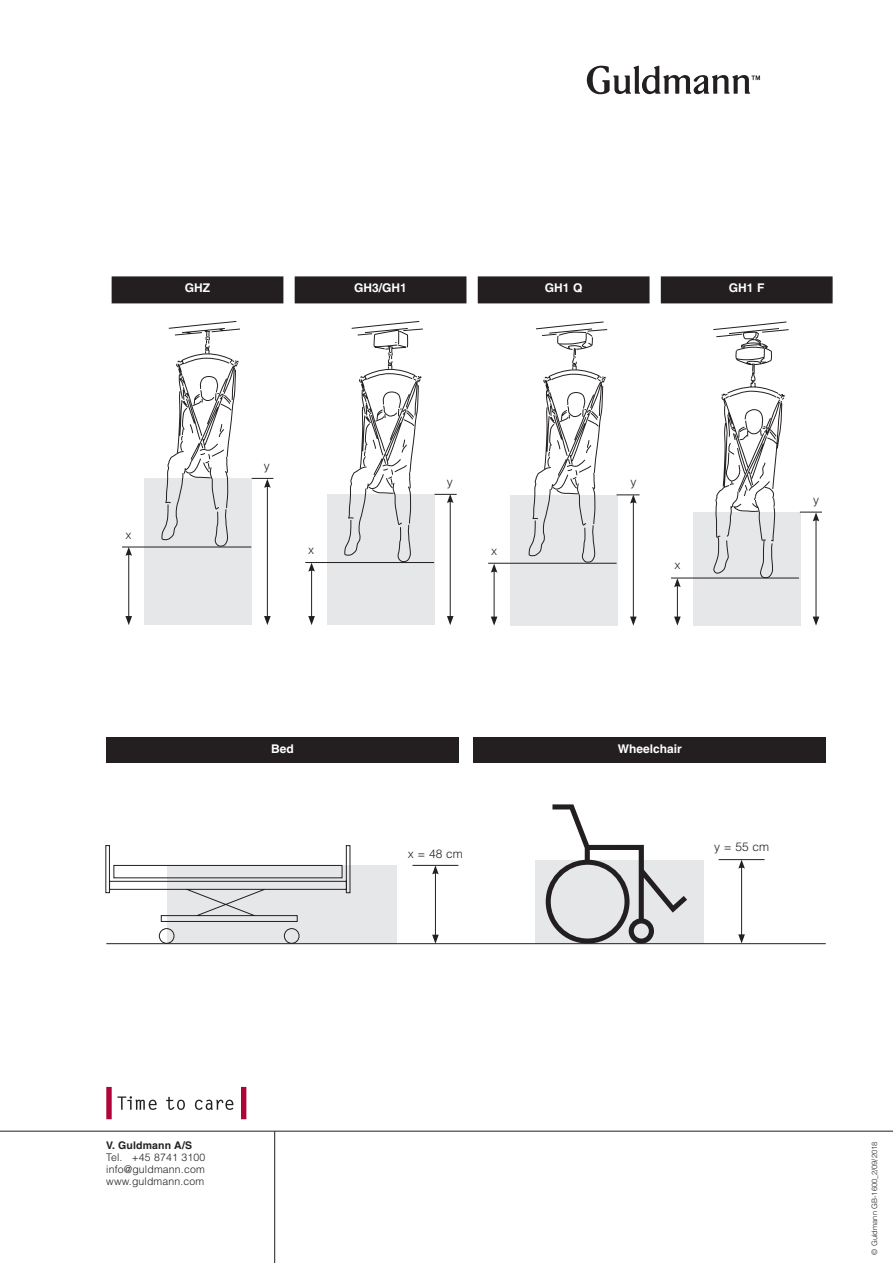
<style>
.page{position:relative;width:893px;height:1263px;background:#fff}
.page>*{position:absolute;margin:0;border:0;box-sizing:border-box;transform-origin:0 0}
.t1{font:700 12px "Helvetica LT Std";color:#fff}
.t2{font:300 12px "Helvetica LT Std";color:#231f20}
.t3{font:300 10.5px/12px "Helvetica LT Std";letter-spacing:.015em;color:#231f20;text-align:justify}
.t4{font:700 10.5px "Helvetica LT Std";letter-spacing:.015em;color:#231f20}
.t5{font:300 7.5px "Helvetica LT Std";color:#231f20}
</style>
<div class="page">
<svg style="left:587px;top:65px;width:173px;height:29px"></svg>
<hr style="left:0;top:1131px;width:893px;height:1px;background:#231f20">
<hr style="left:274px;top:1131px;width:1px;height:132px;background:#231f20">
<svg style="left:106px;top:1087px;width:140px;height:32px"></svg>
<div style="left:535px;top:860px;width:168px;height:84px;background:#e6e7e9"></div>
<div style="left:168px;top:865px;width:229px;height:79px;background:#e6e7e9"></div>
<svg style="left:105px;top:845px;width:245px;height:98px"></svg>
<svg style="left:546px;top:804px;width:141px;height:139px"></svg>
<hr style="left:106px;top:943px;width:720px;height:1px;background:#231f20">
<hr style="left:412px;top:865px;width:46px;height:1px;background:#231f20">
<hr style="left:719px;top:859px;width:46px;height:1px;background:#231f20">
<hr style="left:435px;top:872px;width:1px;height:65px;background:#231f20">
<svg style="left:432px;top:865px;width:7px;height:9px"></svg>
<svg style="left:432px;top:935px;width:7px;height:9px"></svg>
<hr style="left:741px;top:866px;width:1px;height:71px;background:#231f20">
<svg style="left:738px;top:860px;width:7px;height:9px"></svg>
<svg style="left:738px;top:934px;width:7px;height:9px"></svg>
<div style="left:693px;top:512px;width:107px;height:114px;background:#e6e7e9"></div>
<svg style="left:713px;top:322px;width:76px;height:256px"></svg>
<hr style="left:816px;top:519px;width:1px;height:100px;background:#231f20">
<svg style="left:800px;top:512px;width:22px;height:9px"></svg>
<svg style="left:813px;top:616px;width:6px;height:10px"></svg>
<hr style="left:671px;top:578px;width:128px;height:1px;background:#231f20">
<hr style="left:677px;top:585px;width:1px;height:34px;background:#231f20">
<svg style="left:674px;top:578px;width:7px;height:9px"></svg>
<svg style="left:674px;top:616px;width:7px;height:10px"></svg>
<hr style="left:112px;top:276px;width:171px;height:2px;background:#231f20">
<hr style="left:295px;top:276px;width:171px;height:2px;background:#231f20">
<hr style="left:478px;top:276px;width:172px;height:2px;background:#231f20">
<hr style="left:661px;top:276px;width:172px;height:2px;background:#231f20">
<div style="left:112px;top:277px;width:719px;height:26px;background:#231f20"></div>
<hr style="left:831px;top:278px;width:2px;height:24px;background:#231f20">
<hr style="left:112px;top:302px;width:171px;height:1px;background:#231f20">
<hr style="left:295px;top:302px;width:171px;height:1px;background:#231f20">
<hr style="left:478px;top:302px;width:172px;height:1px;background:#231f20">
<hr style="left:661px;top:302px;width:172px;height:1px;background:#231f20">
<div style="left:327px;top:494px;width:107px;height:131px;background:#e6e7e9"></div>
<div style="left:144px;top:478px;width:107px;height:147px;background:#e6e7e9"></div>
<hr style="left:450px;top:501px;width:1px;height:117px;background:#231f20">
<svg style="left:435px;top:494px;width:22px;height:9px"></svg>
<svg style="left:447px;top:616px;width:6px;height:9px"></svg>
<hr style="left:267px;top:485px;width:1px;height:133px;background:#231f20">
<svg style="left:252px;top:478px;width:21px;height:10px"></svg>
<svg style="left:264px;top:616px;width:7px;height:9px"></svg>
<hr style="left:305px;top:562px;width:129px;height:1px;background:#231f20">
<hr style="left:122px;top:547px;width:129px;height:1px;background:#231f20">
<hr style="left:311px;top:569px;width:1px;height:49px;background:#231f20">
<svg style="left:308px;top:563px;width:7px;height:9px"></svg>
<svg style="left:308px;top:616px;width:7px;height:9px"></svg>
<hr style="left:128px;top:553px;width:1px;height:65px;background:#231f20">
<svg style="left:125px;top:547px;width:7px;height:9px"></svg>
<svg style="left:125px;top:616px;width:7px;height:9px"></svg>
<svg style="left:344px;top:321px;width:79px;height:241px"></svg>
<svg style="left:162px;top:321px;width:78px;height:225px"></svg>
<div style="left:510px;top:495px;width:107px;height:131px;background:#e6e7e9"></div>
<hr style="left:633px;top:501px;width:1px;height:118px;background:#231f20">
<svg style="left:630px;top:616px;width:7px;height:10px"></svg>
<hr style="left:488px;top:563px;width:129px;height:1px;background:#231f20">
<hr style="left:494px;top:570px;width:1px;height:49px;background:#231f20">
<svg style="left:491px;top:564px;width:6px;height:9px"></svg>
<svg style="left:491px;top:616px;width:6px;height:10px"></svg>
<svg style="left:529px;top:322px;width:78px;height:240px"></svg>
<svg style="left:617px;top:494px;width:22px;height:10px"></svg>
<div style="left:106px;top:737px;width:352px;height:26px;background:#231f20"></div>
<div style="left:474px;top:737px;width:352px;height:26px;background:#231f20"></div>
<p class="t1" style="left:185px;top:280px;width:27px">GHZ</p>
<p class="t1" style="left:354px;top:280px;width:54px">GH3/GH1</p>
<p class="t1" style="left:545px;top:280px;width:39px">GH1 Q</p>
<p class="t1" style="left:729px;top:280px;width:37px">GH1 F</p>
<p class="t2" style="left:125px;top:527px;width:7px">x</p>
<p class="t2" style="left:264px;top:458px;width:7px">y</p>
<p class="t2" style="left:308px;top:542px;width:7px">x</p>
<p class="t2" style="left:447px;top:474px;width:7px">y</p>
<p class="t2" style="left:491px;top:543px;width:7px">x</p>
<p class="t2" style="left:630px;top:475px;width:7px">y</p>
<p class="t2" style="left:674px;top:557px;width:7px">x</p>
<p class="t2" style="left:813px;top:493px;width:7px">y</p>
<p class="t1" style="left:271px;top:742px;width:24px">Bed</p>
<p class="t1" style="left:618px;top:742px;width:65px">Wheelchair</p>
<p class="t2" style="left:408px;top:846px;width:56px">x = 48 cm</p>
<p class="t2" style="left:714px;top:839px;width:56px">y = 55 cm</p>
<p class="t4" style="left:106px;top:1139px;width:87px">V. Guldmann A/S</p>
<p class="t3" style="left:106px;top:1151px;width:101px">Tel. +45 8741 3100 info@guldmann.com www.guldmann.com</p>
<p class="t5" style="left:870px;top:1254px;width:114px;rotate:-90deg">© Guldmann GB-1600_2/09/2018</p>
</div>
